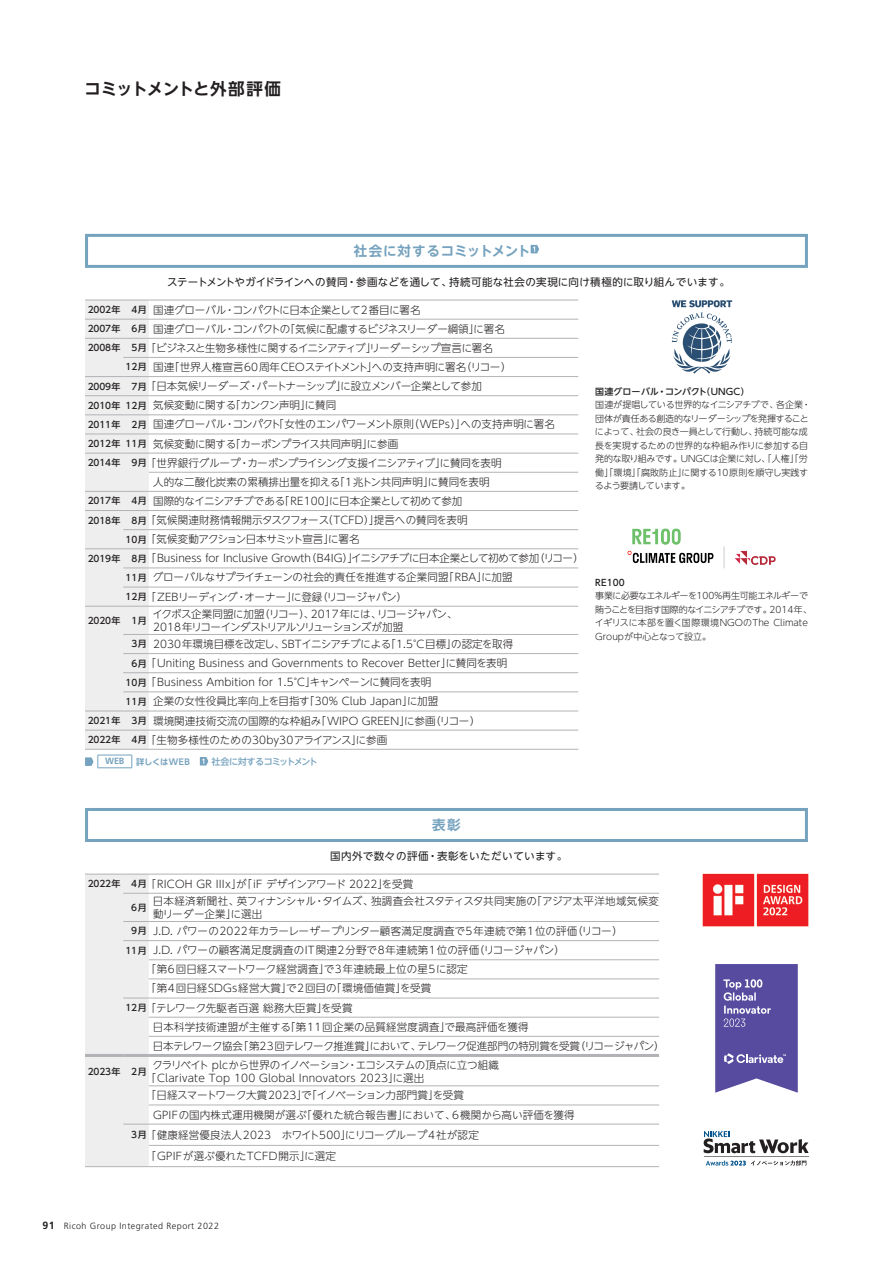
<style>
.page{position:relative;width:893px;height:1263px;background:#fff}
.page>*{position:absolute;margin:0;border:0;box-sizing:border-box;transform-origin:0 0}
.t1{font:700 16.5px "UD Shin Go NT Pr 6 N De";letter-spacing:-.03em;color:#231f20}
.t2{font:700 13.5px "UD Shin Go NT Pr 6 N De";letter-spacing:.03em;color:#75a2be}
.t3{font:700 13.5px "UD Shin Go NT Pr 6 N De";letter-spacing:.065em;color:#75a2be}
.t4{font:300 10.5px/13.5px "UD Shin Go NT Pr 6 N";letter-spacing:.005em;color:#231f20}
.t5{font:300 10.5px/19.2px "UD Shin Go NT Pr 6 N";letter-spacing:-.03em;color:#231f20}
.t6{font:300 10.5px/13.5px "UD Shin Go NT Pr 6 N";letter-spacing:-.035em;color:#231f20}
.t7{font:10.5px "UD Shin Go NT Pr 6 N";letter-spacing:.025em;color:#231f20}
.t8{font:300 10.5px "UD Shin Go NT Pr 6 N";letter-spacing:-.04em;color:#231f20}
.t9{font:300 10.5px "UD Shin Go NT Pr 6 N";letter-spacing:-.05em;color:#231f20}
.t10{font:300 10.5px "UD Shin Go NT Pr 6 N";letter-spacing:-.02em;color:#231f20}
.t11{font:300 9px/13.5px "UD Shin Go NT Pr 6 N";letter-spacing:-.025em;color:#231f20}
.t12{font:500 9px "UD Shin Go NT Pr 6 N";letter-spacing:.015em;color:#231f20}
.t13{font:300 9px "Frutiger LT Std";letter-spacing:.05em;color:#231f20}
.t14{font:500 9px "UD Shin Go NT Pr 6 N";letter-spacing:-.08em;color:#75a2be}
.t15{font:700 9px "Frutiger LT Std";color:#75a2be}
.t16{font:700 8.25px "UD Shin Go NT Pr 6 N De";letter-spacing:.01em;color:#75a2be}
.s1{font-weight:500;font-size:9px}
.s2{font-weight:700;font-size:10.5px}
</style>
<div class="page">
<hr style="left:149px;top:300px;width:429px;height:1px;background:#b2b3b7">
<hr style="left:149px;top:319px;width:429px;height:1px;background:#b2b3b7">
<hr style="left:149px;top:338px;width:429px;height:1px;background:#b2b3b7">
<hr style="left:149px;top:357px;width:429px;height:1px;background:#b2b3b7">
<hr style="left:149px;top:376px;width:429px;height:1px;background:#b2b3b7">
<hr style="left:149px;top:395px;width:429px;height:1px;background:#b2b3b7">
<hr style="left:149px;top:415px;width:429px;height:1px;background:#b2b3b7">
<hr style="left:149px;top:434px;width:429px;height:1px;background:#b2b3b7">
<hr style="left:149px;top:453px;width:429px;height:1px;background:#b2b3b7">
<hr style="left:149px;top:472px;width:429px;height:1px;background:#b2b3b7">
<hr style="left:149px;top:491px;width:429px;height:1px;background:#b2b3b7">
<hr style="left:149px;top:510px;width:429px;height:1px;background:#b2b3b7">
<hr style="left:149px;top:529px;width:429px;height:1px;background:#b2b3b7">
<hr style="left:149px;top:548px;width:429px;height:1px;background:#b2b3b7">
<hr style="left:149px;top:568px;width:429px;height:1px;background:#b2b3b7">
<hr style="left:149px;top:587px;width:429px;height:1px;background:#b2b3b7">
<hr style="left:149px;top:606px;width:429px;height:1px;background:#b2b3b7">
<hr style="left:149px;top:634px;width:429px;height:1px;background:#b2b3b7">
<hr style="left:149px;top:653px;width:429px;height:1px;background:#b2b3b7">
<hr style="left:149px;top:672px;width:429px;height:1px;background:#b2b3b7">
<hr style="left:149px;top:692px;width:429px;height:1px;background:#b2b3b7">
<hr style="left:149px;top:711px;width:429px;height:1px;background:#b2b3b7">
<hr style="left:149px;top:730px;width:429px;height:1px;background:#b2b3b7">
<hr style="left:149px;top:749px;width:429px;height:1px;background:#b2b3b7">
<img style="left:627px;top:528px;width:149px;height:40px">
<svg style="left:531px;top:245px;width:8px;height:8px"></svg>
<div style="left:85px;top:234px;width:723px;height:34px;border:3px solid #75a2be"></div>
<div style="left:85px;top:808px;width:723px;height:34px;border:3px solid #75a2be"></div>
<hr style="left:149px;top:893px;width:510px;height:1px;background:#b2b3b7">
<hr style="left:149px;top:921px;width:510px;height:1px;background:#b2b3b7">
<hr style="left:149px;top:940px;width:510px;height:1px;background:#b2b3b7">
<hr style="left:149px;top:959px;width:510px;height:1px;background:#b2b3b7">
<hr style="left:149px;top:979px;width:510px;height:1px;background:#b2b3b7">
<hr style="left:149px;top:998px;width:510px;height:1px;background:#b2b3b7">
<hr style="left:149px;top:1017px;width:510px;height:1px;background:#b2b3b7">
<hr style="left:149px;top:1036px;width:510px;height:1px;background:#b2b3b7">
<hr style="left:149px;top:1085px;width:510px;height:1px;background:#b2b3b7">
<hr style="left:149px;top:1105px;width:510px;height:1px;background:#b2b3b7">
<hr style="left:149px;top:1124px;width:510px;height:1px;background:#b2b3b7">
<hr style="left:149px;top:1145px;width:510px;height:1px;background:#b2b3b7">
<hr style="left:149px;top:1166px;width:510px;height:1px;background:#b2b3b7">
<hr style="left:149px;top:1054px;width:510px;height:3px;background:#b2b3b7">
<div style="left:85px;top:874px;width:64px;height:293px;background:#eeeeef"></div>
<hr style="left:149px;top:874px;width:510px;height:1px;background:#b2b3b7">
<svg style="left:715px;top:964px;width:83px;height:129px;background:#6b61ab"></svg>
<svg style="left:704px;top:1131px;width:104px;height:22px"></svg>
<hr style="left:704px;top:1156px;width:104px;height:1px;background:#808285">
<svg style="left:706px;top:1160px;width:100px;height:5px"></svg>
<hr style="left:98px;top:767px;width:34px;height:1px;background:#75a2be">
<svg style="left:85px;top:300px;width:64px;height:467px;background:#ebebed"></svg>
<svg style="left:200px;top:757px;width:8px;height:8px"></svg>
<img style="left:702px;top:873px;width:107px;height:54px">
<svg style="left:672px;top:313px;width:60px;height:61px"></svg>
<svg style="left:672px;top:300px;width:60px;height:7px"></svg>
<h1 class="t1" style="left:84px;top:76px;width:198px">コミットメントと外部評価</h1>
<p class="t2" style="left:354px;top:240px;width:178px">社会に対するコミットメント</p>
<p class="t7" style="left:167px;top:273px;width:564px">ステートメントやガイドラインへの賛同・参画などを通して、持続可能な社会の実現に向け積極的に取り組んでいます。</p>
<p class="t5" style="left:88px;top:300px;width:419px"><span class="s1">2002年 4月</span> 国連グローバル・コンパクトに日本企業として2番目に署名<br><span class="s1">2007年 6月</span> 国連グローバル・コンパクトの「気候に配慮するビジネスリーダー綱領」に署名<br><span class="s1">2008年 5月</span>「ビジネスと生物多様性に関するイニシアティブ」リーダーシップ宣言に署名</p>
<p class="t4" style="left:126px;top:360px;width:387px"><span class="s1">12月</span> 国連「世界人権宣言60周年CEOステイトメント」への支持声明に署名（リコー）</p>
<p class="t5" style="left:88px;top:376px;width:396px"><span class="s1">2009年 7月</span>「日本気候リーダーズ・パートナーシップ」に設立メンバー企業として参加</p>
<p class="t5" style="left:88px;top:395px;width:250px"><span class="s1">2010年 12月</span> 気候変動に関する「カンクン声明」に賛同</p>
<p class="t4" style="left:88px;top:417px;width:469px"><span class="s1">2011年 2月</span> 国連グローバル・コンパクト「女性のエンパワーメント原則（WEPs）」への支持声明に署名</p>
<p class="t5" style="left:88px;top:434px;width:312px"><span class="s1">2012年 11月</span> 気候変動に関する「カーボンプライス共同声明」に参画</p>
<p class="t9" style="left:88px;top:454px;width:415px"><span class="s1">2014年 9月</span>「世界銀行グループ・カーボンプライシング支援イニシアティブ」に賛同を表明</p>
<p class="t4" style="left:153px;top:475px;width:338px">人的な二酸化炭素の累積排出量を抑える「1兆トン共同声明」に賛同を表明</p>
<p class="t4" style="left:88px;top:494px;width:376px"><span class="s1">2017年 4月</span> 国際的なイニシアチブである「RE100」に日本企業として初めて参加</p>
<p class="t4" style="left:88px;top:513px;width:381px"><span class="s1">2018年 8月</span>「気候関連財務情報開示タスクフォース（TCFD）」提言への賛同を表明</p>
<p class="t8" style="left:126px;top:531px;width:236px"><span class="s1">10月</span>「気候変動アクション日本サミット宣言」に署名</p>
<p class="t4" style="left:88px;top:551px;width:498px"><span class="s1">2019年 8月</span>「Business for Inclusive Growth（B4IG）」イニシアチブに日本企業として初めて参加（リコー）</p>
<p class="t10" style="left:126px;top:569px;width:389px"><span class="s1">11月</span> グローバルなサプライチェーンの社会的責任を推進する企業同盟「RBA」に加盟</p>
<p class="t8" style="left:126px;top:588px;width:283px"><span class="s1">12月</span>「ZEBリーディング・オーナー」に登録（リコージャパン）</p>
<p class="t12" style="left:88px;top:613px;width:60px">2020年 1月</p>
<p class="t6" style="left:152px;top:606px;width:307px">イクボス企業同盟に加盟（リコー）、2017年には、リコージャパン、<br>2018年リコーインダストリアルソリューションズが加盟</p>
<p class="t4" style="left:131px;top:637px;width:383px"><span class="s1">3月</span> 2030年環境目標を改定し、SBTイニシアチブによる「1.5°C目標」の認定を取得</p>
<p class="t4" style="left:131px;top:656px;width:377px"><span class="s1">6月</span>「Uniting Business and Governments to Recover Better」に賛同を表明</p>
<p class="t4" style="left:126px;top:675px;width:307px"><span class="s1">10月</span>「Business Ambition for 1.5°C」キャンペーンに賛同を表明</p>
<p class="t4" style="left:126px;top:694px;width:314px"><span class="s1">11月</span> 企業の女性役員比率向上を目指す「30% Club Japan」に加盟</p>
<p class="t4" style="left:88px;top:713px;width:394px"><span class="s1">2021年 3月</span> 環境関連技術交流の国際的な枠組み「WIPO GREEN」に参画（リコー）</p>
<p class="t4" style="left:88px;top:732px;width:301px"><span class="s1">2022年 4月</span>「生物多様性のための30by30アライアンス」に参画</p>
<p class="t15" style="left:105px;top:756px;width:21px">WEB</p>
<p class="t16" style="left:136px;top:755px;width:55px">詳しくはWEB</p>
<p class="t14" style="left:211px;top:754px;width:108px">社会に対するコミットメント</p>
<p class="t12" style="left:595px;top:384px;width:156px">国連グローバル・コンパクト（UNGC）</p>
<p class="t11" style="left:595px;top:398px;width:217px">国連が提唱している世界的なイニシアチブで、各企業・団体が責任ある創造的なリーダーシップを発揮することによって、社会の良き一員として行動し、持続可能な成長を実現するための世界的な枠組み作りに参加する自発的な取り組みです。UNGCは企業に対し、「人権」「労働」「環境」「腐敗防止」に関する10原則を順守し実践するよう要請しています。</p>
<p class="t12" style="left:595px;top:575px;width:31px">RE100</p>
<p class="t11" style="left:595px;top:588px;width:219px">事業に必要なエネルギーを100％再生可能エネルギーで賄うことを目指す国際的なイニシアチブです。2014年、イギリスに本部を置く国際環境NGOのThe Climate<br>Groupが中心となって設立。</p>
<p class="t3" style="left:432px;top:814px;width:30px">表彰</p>
<p class="t7" style="left:330px;top:847px;width:239px">国内外で数々の評価・表彰をいただいています。</p>
<p class="t4" style="left:88px;top:876px;width:327px"><span class="s1">2022年 4月</span>「RICOH GR IIIx」が「iF デザインアワード 2022」を受賞</p>
<p class="t12" style="left:131px;top:900px;width:17px">6月</p>
<p class="t4" style="left:153px;top:893px;width:508px">日本経済新聞社、英フィナンシャル・タイムズ、独調査会社スタティスタ共同実施の「アジア太平洋地域気候変動リーダー企業」に選出</p>
<p class="t4" style="left:131px;top:924px;width:493px"><span class="s1">9月</span> J.D. パワーの2022年カラーレーザープリンター顧客満足度調査で5年連続で第1位の評価（リコー）</p>
<p class="t4" style="left:125px;top:943px;width:441px"><span class="s1">11月</span> J.D. パワーの顧客満足度調査のIT関連2分野で8年連続第1位の評価（リコージャパン）</p>
<p class="t4" style="left:145px;top:962px;width:324px">「第6回日経スマートワーク経営調査」で3年連続最上位の星5に認定</p>
<p class="t4" style="left:145px;top:981px;width:287px">「第4回日経SDGs経営大賞」で2回目の「環境価値賞」を受賞</p>
<p class="t4" style="left:125px;top:1000px;width:229px"><span class="s1">12月</span>「テレワーク先駆者百選 総務大臣賞」を受賞</p>
<p class="t4" style="left:153px;top:1020px;width:377px">日本科学技術連盟が主催する「第11回企業の品質経営度調査」で最高評価を獲得</p>
<p class="t6" style="left:153px;top:1039px;width:513px">日本テレワーク協会「第23回テレワーク推進賞」において、テレワーク促進部門の特別賞を受賞（リコージャパン）</p>
<p class="t12" style="left:88px;top:1064px;width:60px">2023年 2月</p>
<p class="t4" style="left:145px;top:1058px;width:355px;text-indent:7px">クラリベイト plcから世界のイノベーション・エコシステムの頂点に立つ組織「Clarivate Top 100 Global Innovators 2023」に選出</p>
<p class="t4" style="left:153px;top:1085px;width:423px;line-height:19.2px;text-indent:-8px">「日経スマートワーク大賞2023」で「イノベーション力部門賞」を受賞<br>GPIFの国内株式運用機関が選ぶ「優れた統合報告書」において、6機関から高い評価を獲得</p>
<p class="t4" style="left:145px;top:1124px;width:335px;line-height:21.3px;text-indent:-14px"><span class="s1">3月</span>「健康経営優良法人2023　ホワイト500」にリコーグループ4社が認定「GPIFが選ぶ優れたTCFD開示」に選定　　　　　　</p>
<p class="t13" style="left:43px;top:1220px;width:178px"><span class="s2">91</span> Ricoh Group Integrated Report 2022</p>
</div>
